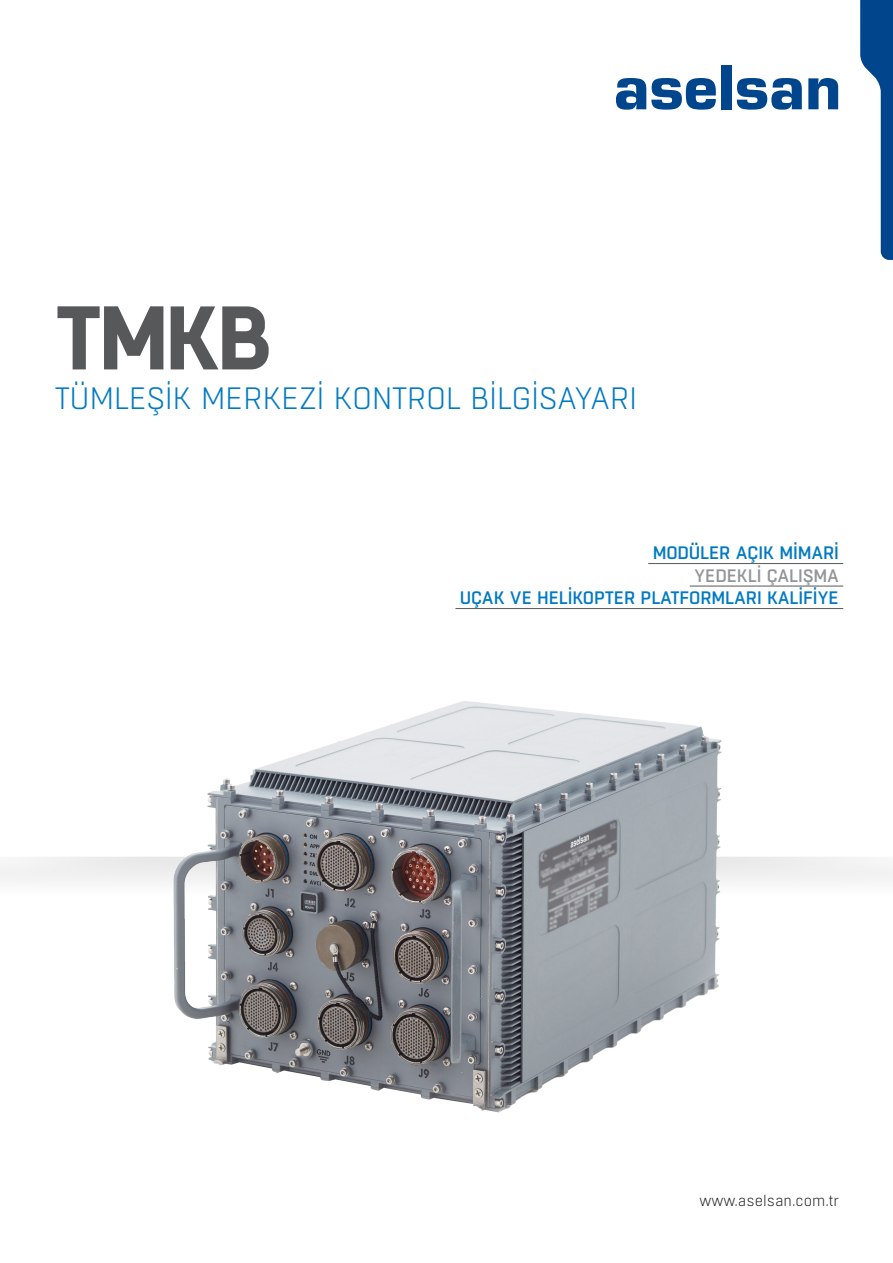
<style>
.page{position:relative;width:893px;height:1263px;background:#fff}
.page>*{position:absolute;margin:0;border:0;box-sizing:border-box;transform-origin:0 0}
.t1{font:700 90px "Boxed";color:#57585a}
.t2{font:300 30.9px "Boxed";letter-spacing:-.015em;color:#007ac2}
.t3{font:500 18px "Boxed";letter-spacing:-.01em;color:#007ac2}
.t4{font:500 18px "Boxed";letter-spacing:-.01em;color:#939598}
.t5{font:300 15px "Boxed";color:#231f20}
</style>
<div class="page">
<svg style="left:616px;top:78px;width:100px;height:32px"></svg>
<div style="left:721px;top:65px;width:10px;height:44px;background:#01468c"></div>
<svg style="left:737px;top:78px;width:65px;height:32px"></svg>
<svg style="left:808px;top:78px;width:30px;height:31px"></svg>
<svg style="left:860px;top:0;width:33px;height:260px"></svg>
<img style="left:90px;top:701px;width:701px;height:412px">
<hr style="left:648px;top:563px;width:195px;height:1px;background:#57585a">
<hr style="left:690px;top:586px;width:153px;height:1px;background:#57585a">
<hr style="left:455px;top:608px;width:388px;height:1px;background:#57585a">
<p class="t1" style="left:55px;top:277px;width:219px">TMKB</p>
<p class="t2" style="left:55px;top:379px;width:584px">TÜMLEŞİK MERKEZİ KONTROL BİLGİSAYARI</p>
<p class="t3" style="left:653px;top:542px;width:188px">MODÜLER AÇIK MİMARİ</p>
<p class="t4" style="left:694px;top:564px;width:146px">YEDEKLİ ÇALIŞMA</p>
<p class="t3" style="left:460px;top:587px;width:381px">UÇAK VE HELİKOPTER PLATFORMLARI KALİFİYE</p>
<p class="t5" style="left:700px;top:1191px;width:141px">www.aselsan.com.tr</p>
</div>
